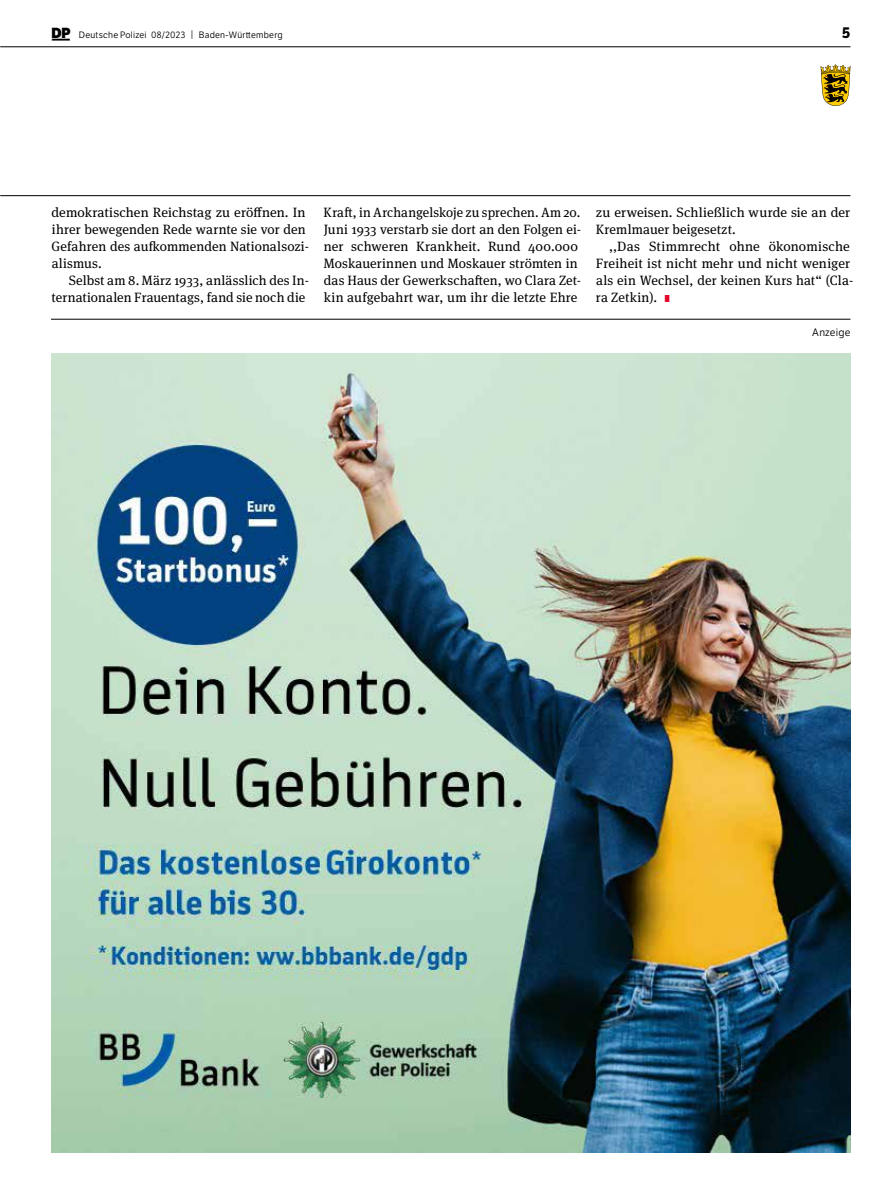
<style>
.page{position:relative;width:893px;height:1191px;background:#fff}
.page>*{position:absolute;margin:0;border:0;box-sizing:border-box;transform-origin:0 0}
.t1{font:700 15px "LFT Etica";color:#000}
.t2{font:13.5px/17px "Meta Serif Pro";letter-spacing:.01em;color:#000}
.t3{font:10.5px "LFT Etica Bk";letter-spacing:.02em;color:#000}
.t4{font:9px "LFT Etica Bk";letter-spacing:.025em;color:#000}
.s1{font-family:"LFT Etica XB";font-size:14.25px}
.s2{font-size:9.3px}
.s3{font-family:"LFT Etica XB";font-size:9.75px;color:#e40428}
</style>
<div class="page">
<hr style="left:0;top:195px;width:850px;height:1px;background:#000">
<hr style="left:0;top:47px;width:850px;height:1px;background:#000">
<svg style="left:52px;top:39px;width:18px;height:2px"></svg>
<svg style="left:821px;top:64px;width:29px;height:42px"></svg>
<img style="left:51px;top:353px;width:799px;height:799px">
<hr style="left:51px;top:319px;width:799px;height:1px;background:#000">
<p class="t4" style="left:52px;top:29px;width:233px"><span class="s1">DP</span> Deutsche Polizei 08/2023 <span class="s2">|</span> Baden-Württemberg</p>
<p class="t1" style="left:842px;top:23px;width:10px">5</p>
<p class="t2" style="left:51px;top:203px;width:259px">demokratischen Reichstag zu eröffnen. In ihrer bewegenden Rede warnte sie vor den Gefahren des aufkommenden Nationalsozi&shy;alismus.</p>
<p class="t2" style="left:52px;top:271px;width:259px;text-align:right">Selbst am 8. März 1933, anlässlich des In&shy;ternationalen Frauentags, fand sie noch die</p>
<p class="t2" style="left:324px;top:203px;width:259px">Kraft, in Archangelskoje zu sprechen. Am 20.<br>Juni 1933 verstarb sie dort an den Folgen ei&shy;ner schweren Krankheit. Rund 400.000<br>Moskauerinnen und Moskauer strömten in das Haus der Gewerkschaften, wo Clara Zet&shy;kin aufgebahrt war, um ihr die letzte Ehre</p>
<p class="t2" style="left:596px;top:203px;width:256px">zu erweisen. Schließlich wurde sie an der<br>Kremlmauer beigesetzt.</p>
<p class="t2" style="left:596px;top:237px;width:259px;text-indent:13px">,,Das Stimmrecht ohne ökonomische Freiheit ist nicht mehr und nicht weniger als ein Wechsel, der keinen Kurs hat“ (Cla&shy;ra Zetkin). <span class="s3">I</span></p>
<p class="t3" style="left:812px;top:326px;width:40px">Anzeige</p>
</div>
